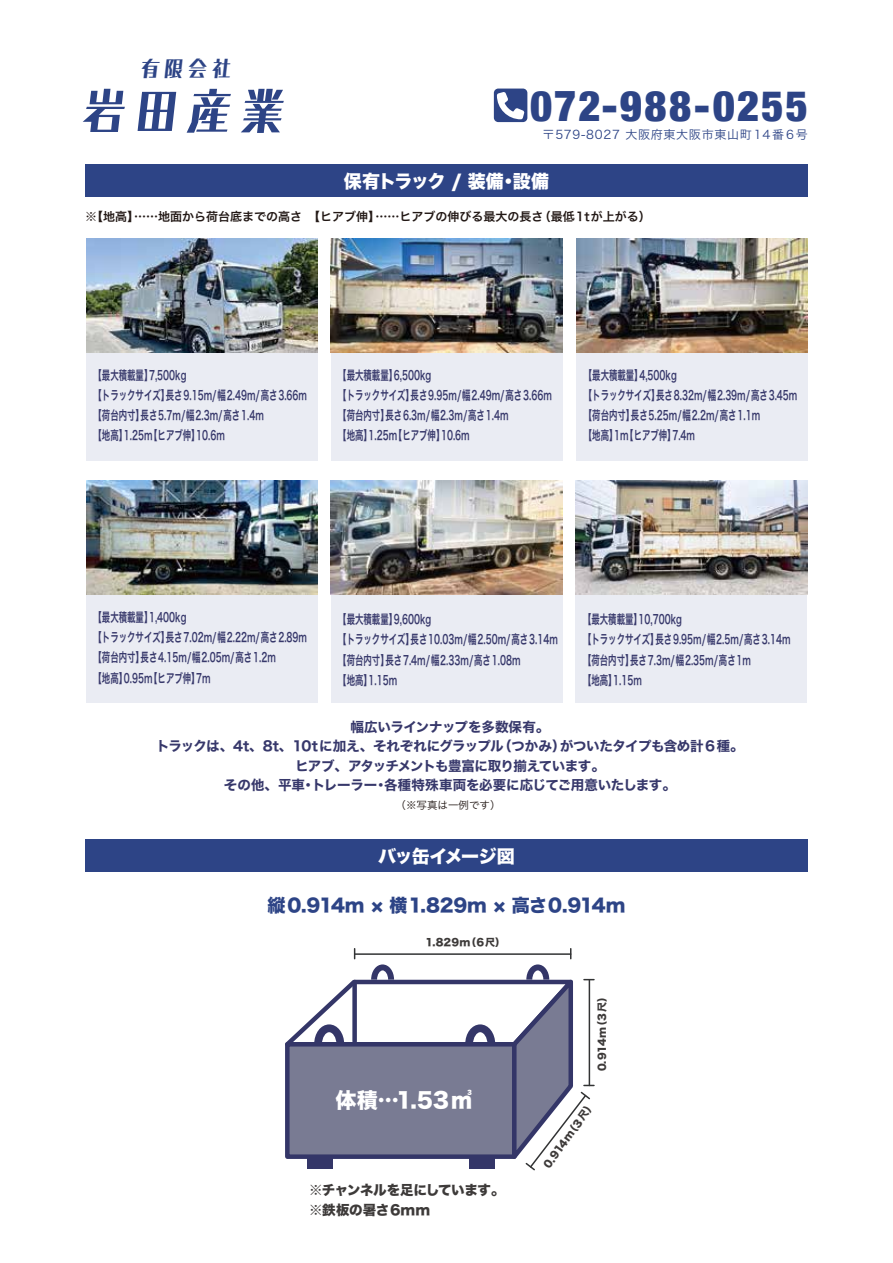
<style>
.page{position:relative;width:893px;height:1263px;background:#fff}
.page>*{position:absolute;margin:0;border:0;box-sizing:border-box;transform-origin:0 0}
.t1{font:50.55px "Comet Std B";color:#2d4486}
.t2{font:900 condensed 42.6px "Helvetica Neue";letter-spacing:.05em;color:#2d4486}
.t3{font:22.5px "Comet Std B";color:#2d4486}
.t4{font:21px "Hira Kaku Std W8";color:#fff}
.t5{font:18px "Hira Kaku Std W8";letter-spacing:-.015em;color:#2d4486}
.t6{font:18px "Hira Kaku Std W8";letter-spacing:-.065em;color:#fff}
.t7{font:13.5px/19.5px "Hiragino Sans W7";letter-spacing:-.025em;color:#37386b;text-align:center}
.t8{font:13.5px/19.5px "Hira Kaku Std W8";letter-spacing:-.025em;color:#3d3a39}
.t9{font:12.75px/20.2px "Hira Kaku Pro N W6";color:#37386b;scale:.66 1}
.t10{font:12px "Hira Kaku Pro N W6";color:#221815}
.t11{font:12px "Hiragino Sans W3";letter-spacing:.06em;color:#2d4486}
.t12{font:10.5px "Hiragino Sans W3";color:#221815}
.t13{font:10.05px "Hira Kaku Std W8";letter-spacing:.015em;color:#3d3a39}
</style>
<div class="page">
<div style="left:331px;top:594px;width:231px;height:109px;background:#eaecf3"></div>
<div style="left:575px;top:594px;width:232px;height:109px;background:#eaecf3"></div>
<div style="left:85px;top:165px;width:723px;height:32px;background:#2d4486"></div>
<div style="left:85px;top:839px;width:723px;height:32px;background:#2d4486"></div>
<div style="left:86px;top:352px;width:232px;height:109px;background:#eaecf3"></div>
<div style="left:331px;top:352px;width:231px;height:109px;background:#eaecf3"></div>
<div style="left:576px;top:352px;width:232px;height:109px;background:#eaecf3"></div>
<div style="left:86px;top:594px;width:232px;height:109px;background:#eaecf3"></div>
<img style="left:331px;top:481px;width:231px;height:113px">
<img style="left:575px;top:481px;width:232px;height:113px">
<img style="left:86px;top:238px;width:232px;height:114px">
<img style="left:331px;top:238px;width:231px;height:114px">
<img style="left:576px;top:238px;width:232px;height:114px">
<img style="left:86px;top:481px;width:232px;height:113px">
<svg style="left:285px;top:949px;width:309px;height:222px"></svg>
<div style="left:494px;top:89px;width:33px;height:33px;background:#2d4486;border-radius:4px"></div>
<svg style="left:497px;top:92px;width:27px;height:27px"></svg>
<h3 class="t3" style="left:139px;top:51px;width:95px">有限会社</h3>
<h1 class="t1" style="left:79px;top:71px;width:211px">岩田産業</h1>
<h2 class="t2" style="left:530px;top:70px;width:279px">072-988-0255</h2>
<p class="t11" style="left:543px;top:124px;width:267px">〒579-8027 大阪府東大阪市東山町14番6号</p>
<h3 class="t6" style="left:344px;top:171px;width:207px">保有トラック / 装備・設備</h3>
<p class="t10" style="left:85px;top:206px;width:567px">※【地高】……地面から荷台底までの高さ　【ヒアブ伸】……ヒアブの伸びる最大の長さ（最低1tが上がる）</p>
<p class="t9" style="left:94px;top:364px;width:325px">【最大積載量】7,500kg<br>【トラックサイズ】長さ9.15m/幅2.49m/高さ3.66m【荷台内寸】長さ5.7m/幅2.3m/高さ1.4m<br>【地高】1.25m【ヒアブ伸】10.6m</p>
<p class="t9" style="left:338px;top:364px;width:325px">【最大積載量】6,500kg<br>【トラックサイズ】長さ9.95m/幅2.49m/高さ3.66m【荷台内寸】長さ6.3m/幅2.3m/高さ1.4m<br>【地高】1.25m【ヒアブ伸】10.6m</p>
<p class="t9" style="left:584px;top:364px;width:325px">【最大積載量】4,500kg<br>【トラックサイズ】長さ8.32m/幅2.39m/高さ3.45m【荷台内寸】長さ5.25m/幅2.2m/高さ1.1m<br>【地高】1m【ヒアブ伸】7.4m</p>
<p class="t9" style="left:94px;top:606px;width:325px">【最大積載量】1,400kg<br>【トラックサイズ】長さ7.02m/幅2.22m/高さ2.89m【荷台内寸】長さ4.15m/幅2.05m/高さ1.2m<br>【地高】0.95m【ヒアブ伸】7m</p>
<p class="t9" style="left:338px;top:609px;width:334px">【最大積載量】9,600kg<br>【トラックサイズ】長さ10.03m/幅2.50m/高さ3.14m【荷台内寸】長さ7.4m/幅2.33m/高さ1.08m<br>【地高】1.15m</p>
<p class="t9" style="left:583px;top:609px;width:316px">【最大積載量】10,700kg<br>【トラックサイズ】長さ9.95m/幅2.5m/高さ3.14m【荷台内寸】長さ7.3m/幅2.35m/高さ1m<br>【地高】1.15m</p>
<p class="t7" style="left:156px;top:717px;width:589px">幅広いラインナップを多数保有。<br>トラックは、4t、8t、10tに加え、それぞれにグラップル（つかみ）がついたタイプも含め計6種。ヒアブ、アタッチメントも豊富に取り揃えています。<br>その他、平車・トレーラー・各種特殊車両を必要に応じてご用意いたします。</p>
<p class="t12" style="left:396px;top:796px;width:106px">（※写真は一例です）</p>
<h3 class="t6" style="left:378px;top:846px;width:138px">バッ缶イメージ図</h3>
<h3 class="t5" style="left:267px;top:895px;width:360px">縦0.914M × 横1.829M × 高さ0.914M</h3>
<p class="t13" style="left:425px;top:936px;width:81px">1.829M（6尺）</p>
<h3 class="t4" style="left:335px;top:1088px;width:138px">体積…1.53㎥</h3>
<p class="t8" style="left:309px;top:1181px;width:197px">※チャンネルを足にしています。※鉄板の暑さ6MM</p>
<p class="t13" style="left:596px;top:1071px;width:81px;rotate:-90deg">0.914M（3尺）</p>
<p class="t13" style="left:541px;top:1164px;width:81px;rotate:-54deg">0.914M（3尺）</p>
</div>
